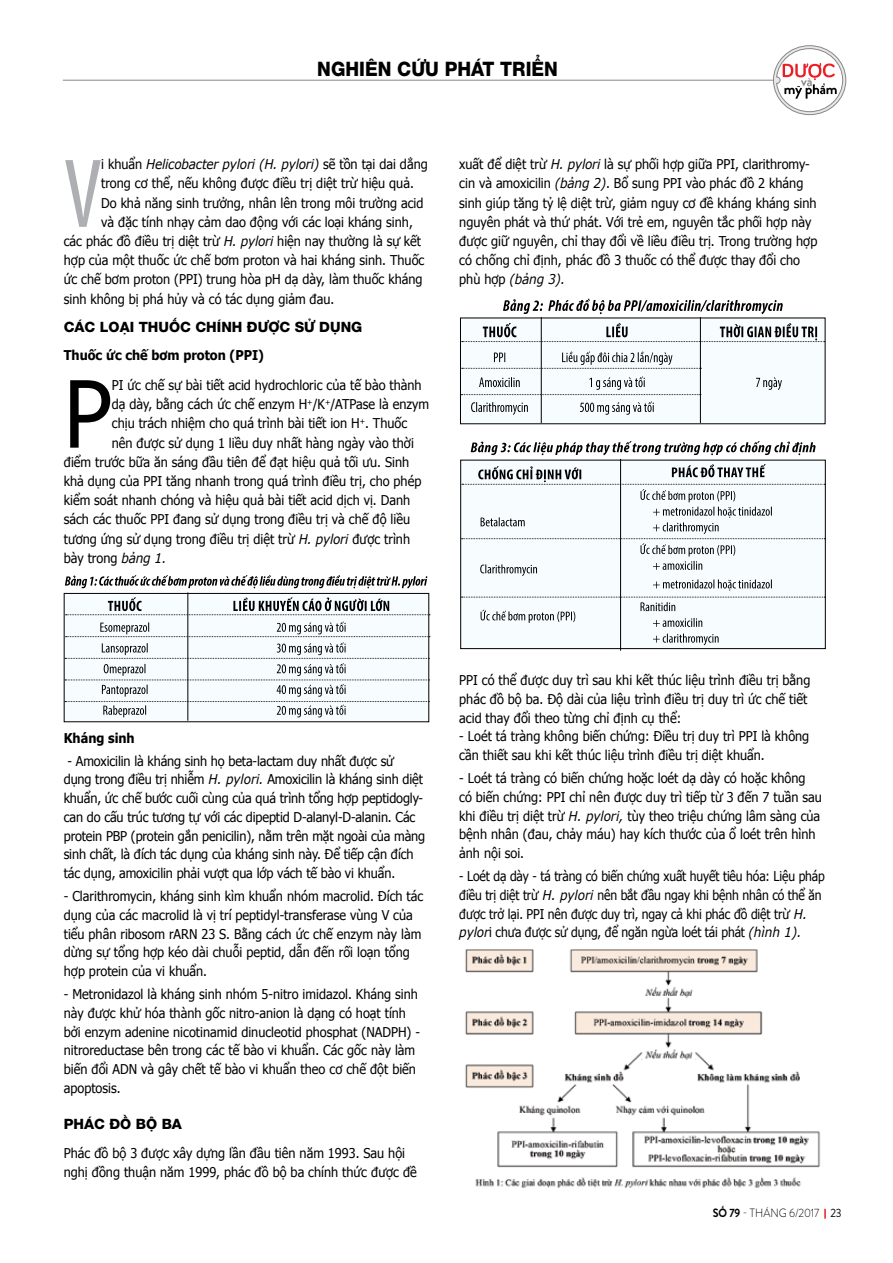
<style>
.page{position:relative;width:893px;height:1263px;background:#fff}
.page>*{position:absolute;margin:0;border:0;box-sizing:border-box;transform-origin:0 0}
.t1{font:condensed 99px "Myriad Pro";color:#adafb2;scale:.92 1}
.t2{font:92.7px "Tahoma";color:#000;scale:.94 1}
.t3{font:500 19.95px "Dep Helvetica";color:#000;scale:.93 1}
.t4{font:500 14.25px "Dep Helvetica";color:#000}
.t5{font:13.5px/18.8px "Tahoma";color:#000;scale:.94 1}
.t6{font:13.5px/18.8px "Tahoma";color:#000;scale:.9 1}
.t7{font:italic 13.5px "Verdana";letter-spacing:-.02em;color:#000;scale:.9 1}
.t8{font:700 13.5px "Tahoma";color:#000;scale:.94 1}
.t9{font:300 12px "DO Brandon Grotesque";letter-spacing:.01em;color:#000;scale:.9 1}
.s1{font-family:"Tahoma";font-style:normal}
.s2{font-family:"Verdana";font-style:italic}
.s3{font-weight:700}
.s4{font-weight:400}
</style>
<div class="page">
<svg style="left:824px;top:1209px;width:2px;height:9px"></svg>
<hr style="left:63px;top:80px;width:711px;height:1px;background:#939598">
<svg style="left:773px;top:45px;width:73px;height:70px"></svg>
<svg style="left:776px;top:48px;width:67px;height:64px"></svg>
<svg style="left:65px;top:575px;width:362px;height:13px"></svg>
<div style="left:64px;top:593px;width:365px;height:129px;background:#f7fcfe;border:1px solid #000"></div>
<hr style="left:187px;top:592px;width:1px;height:129px;background:#000">
<svg style="left:65px;top:622px;width:365px;height:95px"></svg>
<svg style="left:66px;top:597px;width:364px;height:18px"></svg>
<div style="left:460px;top:460px;width:366px;height:189px;background:#f7fcfe;border:1px solid #000"></div>
<hr style="left:620px;top:459px;width:1px;height:192px;background:#000">
<svg style="left:471px;top:441px;width:344px;height:14px"></svg>
<svg style="left:653px;top:634px;width:66px;height:11px"></svg>
<svg style="left:461px;top:597px;width:364px;height:30px"></svg>
<svg style="left:462px;top:464px;width:363px;height:127px"></svg>
<div style="left:460px;top:318px;width:365px;height:106px;background:#f7fcfe"></div>
<hr style="left:541px;top:317px;width:1px;height:106px;background:#000">
<hr style="left:700px;top:317px;width:1px;height:106px;background:#000">
<svg style="left:503px;top:299px;width:280px;height:15px"></svg>
<svg style="left:471px;top:402px;width:57px;height:13px"></svg>
<svg style="left:580px;top:401px;width:74px;height:14px"></svg>
<svg style="left:461px;top:376px;width:240px;height:19px"></svg>
<svg style="left:462px;top:352px;width:239px;height:17px"></svg>
<svg style="left:756px;top:377px;width:26px;height:13px"></svg>
<svg style="left:462px;top:323px;width:363px;height:19px"></svg>
<img style="left:465px;top:949px;width:356px;height:239px">
<h3 class="t3" style="left:317px;top:55px;width:260px">NGHIÊN CỨU PHÁT TRIỂN</h3>
<h1 class="t1" style="left:64px;top:134px;width:43px">V</h1>
<p class="t7" style="left:101px;top:155px;width:364px"><span class="s1">i khuẩn</span> Helicobacter pylori (H. pylori) <span class="s1">sẽ tồn tại dai dẳng</span></p>
<p class="t5" style="left:101px;top:174px;width:334px">trong cơ thể, nếu không được điều trị diệt trừ hiệu quả.</p>
<p class="t5" style="left:101px;top:193px;width:344px">Do khả năng sinh trưởng, nhân lên trong môi trường acid</p>
<p class="t5" style="left:101px;top:212px;width:333px">và đặc tính nhạy cảm dao động với các loại kháng sinh,</p>
<p class="t5" style="left:64px;top:231px;width:382px">các phác đồ điều trị diệt trừ <span class="s2">H. pylori</span> hiện nay thường là sự kết</p>
<p class="t5" style="left:64px;top:250px;width:385px">hợp của một thuốc ức chế bơm proton và hai kháng sinh. Thuốc</p>
<p class="t5" style="left:64px;top:269px;width:383px">ức chế bơm proton (PPI) trung hòa pH dạ dày, làm thuốc kháng</p>
<p class="t5" style="left:64px;top:289px;width:289px">sinh không bị phá hủy và có tác dụng giảm đau.</p>
<p class="t4" style="left:64px;top:317px;width:300px">CÁC LOẠI THUỐC CHÍNH ĐƯỢC SỬ DỤNG</p>
<p class="t8" style="left:64px;top:345px;width:214px">Thuốc ức chế bơm proton (PPI)</p>
<h2 class="t2" style="left:64px;top:352px;width:53px">P</h2>
<p class="t5" style="left:112px;top:375px;width:331px">PI ức chế sự bài tiết acid hydrochloric của tế bào thành</p>
<p class="t5" style="left:112px;top:394px;width:339px">dạ dày, bằng cách ức chế enzym H<sup>+</sup>/K<sup>+</sup>/ATPase là enzym</p>
<p class="t5" style="left:112px;top:414px;width:316px">chịu trách nhiệm cho quá trình bài tiết ion H<sup>+</sup>. Thuốc</p>
<p class="t5" style="left:112px;top:433px;width:323px">nên được sử dụng 1 liều duy nhất hàng ngày vào thời</p>
<p class="t5" style="left:64px;top:452px;width:369px">điểm trước bữa ăn sáng đầu tiên để đạt hiệu quả tối ưu. Sinh</p>
<p class="t5" style="left:64px;top:471px;width:382px">khả dụng của PPI tăng nhanh trong quá trình điều trị, cho phép</p>
<p class="t5" style="left:64px;top:490px;width:370px">kiểm soát nhanh chóng và hiệu quả bài tiết acid dịch vị. Danh</p>
<p class="t5" style="left:64px;top:509px;width:370px">sách các thuốc PPI đang sử dụng trong điều trị và chế độ liều</p>
<p class="t5" style="left:64px;top:529px;width:370px">tương ứng sử dụng trong điều trị diệt trừ <span class="s2">H. pylori</span> được trình</p>
<p class="t5" style="left:64px;top:548px;width:111px">bày trong <span class="s2">bảng 1.</span></p>
<p class="t5" style="left:459px;top:154px;width:382px;line-height:19.2px">xuất để diệt trừ <span class="s2">H. pylori</span> là sự phối hợp giữa PPI, clarithromy&shy;cin và amoxicilin <span class="s2">(bảng 2)</span>. Bổ sung PPI vào phác đồ 2 kháng sinh giúp tăng tỷ lệ diệt trừ, giảm nguy cơ đề kháng kháng sinh nguyên phát và thứ phát. Với trẻ em, nguyên tắc phối hợp này được giữ nguyên, chỉ thay đổi về liều điều trị. Trong trường hợp có chống chỉ định, phác đồ 3 thuốc có thể được thay đổi cho</p>
<p class="t7" style="left:459px;top:270px;width:119px"><span class="s1">phù hợp</span> (bảng 3).</p>
<p class="t8" style="left:64px;top:728px;width:77px">Kháng sinh</p>
<p class="t5" style="left:64px;top:751px;width:386px">- Amoxicilin là kháng sinh họ beta-lactam duy nhất được sử<br>dụng trong điều trị nhiễm <span class="s2">H. pylori.</span> Amoxicilin là kháng sinh diệt khuẩn, ức chế bước cuối cùng của quá trình tổng hợp peptidogly&shy;can do cấu trúc tương tự với các dipeptid D-alanyl-D-alanin. Các protein PBP (protein gắn penicilin), nằm trên mặt ngoài của màng sinh chất, là đích tác dụng của kháng sinh này. Để tiếp cận đích tác dụng, amoxicilin phải vượt qua lớp vách tế bào vi khuẩn.</p>
<p class="t5" style="left:64px;top:886px;width:384px">- Clarithromycin, kháng sinh kìm khuẩn nhóm macrolid. Đích tác dụng của các macrolid là vị trí peptidyl-transferase vùng V của tiểu phân ribosom rARN 23 S. Bằng cách ức chế enzym này làm dừng sự tổng hợp kéo dài chuỗi peptid, dẫn đến rối loạn tổng hợp protein của vi khuẩn.</p>
<p class="t5" style="left:64px;top:984px;width:380px">- Metronidazol là kháng sinh nhóm 5-nitro imidazol. Kháng sinh này được khử hóa thành gốc nitro-anion là dạng có hoạt tính bởi enzym adenine nicotinamid dinucleotid phosphat (NADPH) - nitroreductase bên trong các tế bào vi khuẩn. Các gốc này làm biến đổi ADN và gây chết tế bào vi khuẩn theo cơ chế đột biến apoptosis.</p>
<p class="t4" style="left:64px;top:1114px;width:120px">PHÁC ĐỒ BỘ BA</p>
<p class="t5" style="left:64px;top:1143px;width:377px;line-height:19.2px">Phác đồ bộ 3 được xây dựng lần đầu tiên năm 1993. Sau hội nghị đồng thuận năm 1999, phác đồ bộ ba chính thức được đề</p>
<p class="t5" style="left:459px;top:670px;width:375px">PPI có thể được duy trì sau khi kết thúc liệu trình điều trị bằng phác đồ bộ ba. Độ dài của liệu trình điều trị duy trì ức chế tiết acid thay đổi theo từng chỉ định cụ thể:</p>
<p class="t5" style="left:459px;top:726px;width:374px">- Loét tá tràng không biến chứng: Điều trị duy trì PPI là không cần thiết sau khi kết thúc liệu trình điều trị diệt khuẩn.</p>
<p class="t5" style="left:459px;top:768px;width:387px">- Loét tá tràng có biến chứng hoặc loét dạ dày có hoặc không<br>có biến chứng: PPI chỉ nên được duy trì tiếp từ 3 đến 7 tuần sau khi điều trị diệt trừ <span class="s2">H. pylori,</span> tùy theo triệu chứng lâm sàng của bệnh nhân (đau, chảy máu) hay kích thước của ổ loét trên hình ảnh nội soi.</p>
<p class="t6" style="left:459px;top:866px;width:408px">- Loét dạ dày - tá tràng có biến chứng xuất huyết tiêu hóa: Liệu pháp điều trị diệt trừ <span class="s2">H. pylori</span> nên bắt đầu ngay khi bệnh nhân có thể ăn được trở lại. PPI nên được duy trì, ngay cả khi phác đồ diệt trừ <span class="s2">H. pylor</span>i chưa được sử dụng, để ngăn ngừa loét tái phát <span class="s2">(hình 1).</span></p>
<p class="t9" style="left:713px;top:1205px;width:145px"><span class="s3">số 79</span> - tháng 6/2017 <span class="s4">23</span></p>
</div>
